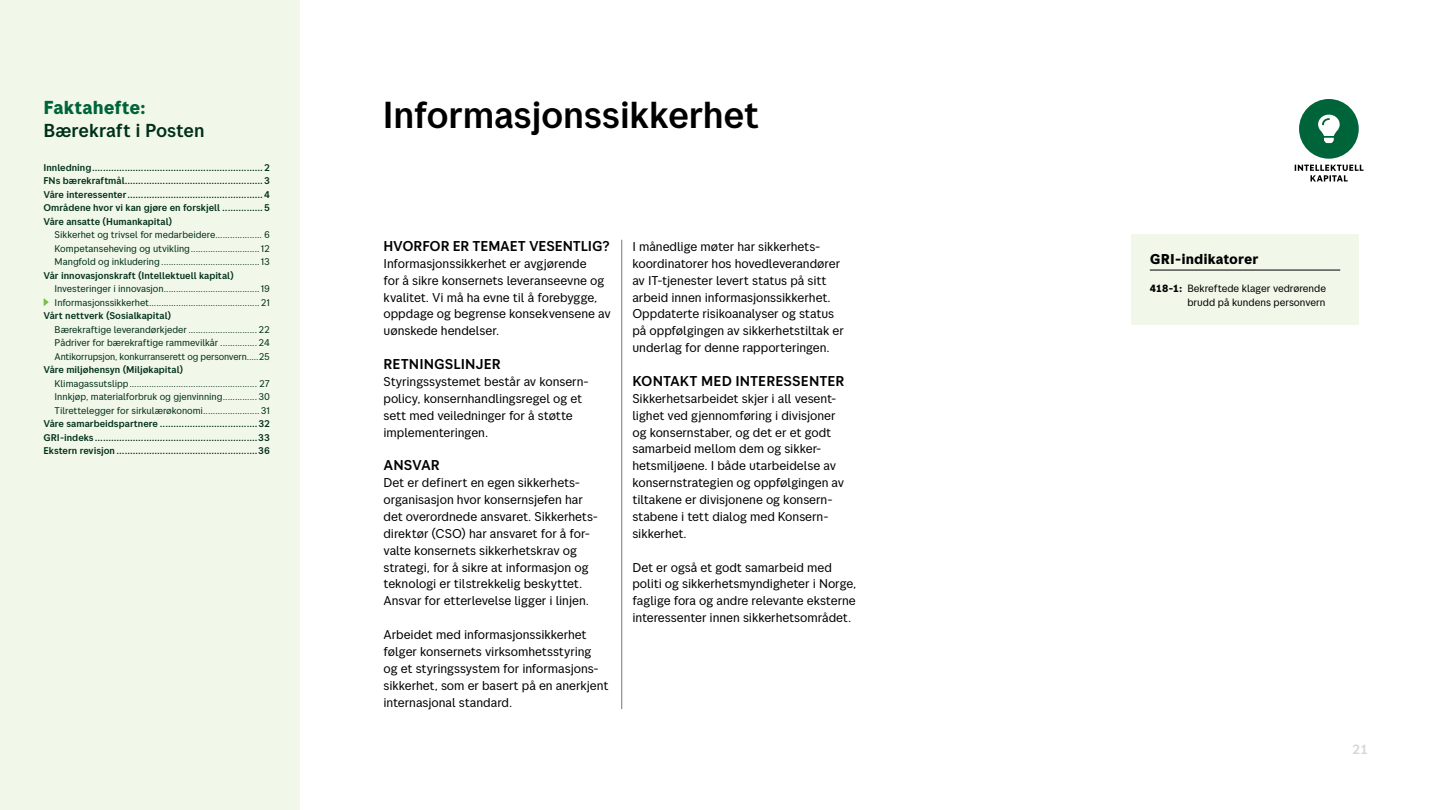
<style>
.page{position:relative;width:1440px;height:810px;background:#fff}
.page>*{position:absolute;margin:0;border:0;box-sizing:border-box;transform-origin:0 0}
.t1{font:500 37.5px "Posten Sans";letter-spacing:-.015em;color:#000}
.t2{font:500 18.75px "Posten Sans";letter-spacing:-.01em;color:#002f19}
.t3{font:700 18.75px "Posten Sans";color:#00643a}
.t4{font:500 14.25px "Posten Sans";color:#000}
.t5{font:700 14.25px "Posten Sans";color:#000}
.t6{font:500 13.5px "Posten Sans";color:#d6d6d6}
.t7{font:12.75px/16.9px "Posten Sans";letter-spacing:-.005em;color:#000}
.t8{font:10.5px/13.5px "Posten Sans";color:#000;text-align:right}
.t9{font:9.75px/13.5px "Posten Sans";letter-spacing:-.01em;color:#002f19;text-align:justify}
.t10{font:500 9.75px/13.5px "Posten Sans";color:#002f19;text-align:justify}
.s1{font-weight:700}
</style>
<div class="page">
<div style="left:0;top:0;width:300px;height:810px;background:#f1f7e9"></div>
<hr style="left:622px;top:240px;width:1px;height:469px;background:#767676">
<div style="left:1131px;top:234px;width:228px;height:91px;background:#f1f7e9"></div>
<hr style="left:1150px;top:270px;width:190px;height:1px;background:#000">
<svg style="left:44px;top:298px;width:5px;height:8px"></svg>
<div style="left:1299px;top:99px;width:60px;height:60px;background:#00643a;border-radius:50%"></div>
<svg style="left:1318px;top:115px;width:22px;height:28px"></svg>
<svg style="left:1295px;top:165px;width:69px;height:17px"></svg>
<h2 class="t3" style="left:43px;top:96px;width:104px">Faktahefte:</h2>
<h2 class="t2" style="left:43px;top:119px;width:163px">Bærekraft i Posten</h2>
<p class="t10" style="left:43px;top:160px;width:228px">Innledning...............................................................2<br>FNs bærekraftmål...................................................3<br>Våre interessenter..................................................4<br>Områdene hvor vi kan gjøre en forskjell ...............5<br>Våre ansatte (Humankapital)</p>
<p class="t9" style="left:55px;top:228px;width:217px">Sikkerhet og trivsel for medarbeidere................... 6<br>Kompetanseheving og utvikling............................12<br>Mangfold og inkludering........................................13</p>
<p class="t10" style="left:43px;top:268px;width:192px">Vår innovasjonskraft (Intellektuell kapital)</p>
<p class="t9" style="left:55px;top:282px;width:217px">Investeringer i innovasjon.......................................19<br>Informasjonssikkerhet.............................................21</p>
<p class="t10" style="left:43px;top:309px;width:129px">Vårt nettverk (Sosialkapital)</p>
<p class="t9" style="left:55px;top:322px;width:217px">Bærekraftige leverandørkjeder............................22<br>Pådriver for bærekraftige rammevilkår ............... 24<br>Antikorrupsjon, konkurranserett og personvern.....25</p>
<p class="t10" style="left:43px;top:363px;width:141px">Våre miljøhensyn (Miljøkapital)</p>
<p class="t9" style="left:55px;top:376px;width:217px">Klimagassutslipp.................................................... 27<br>Innkjøp, materialforbruk og gjenvinning..............30<br>Tilrettelegger for sirkulærøkonomi.......................31</p>
<p class="t10" style="left:43px;top:417px;width:228px">Våre samarbeidspartnere ....................................32<br>GRI-indeks............................................................33<br>Ekstern revisjon ....................................................36</p>
<h1 class="t1" style="left:382px;top:93px;width:378px">Informasjonssikkerhet</h1>
<p class="t4" style="left:384px;top:237px;width:228px">HVORFOR ER TEMAET VESENTLIG?</p>
<p class="t7" style="left:384px;top:255px;width:229px">Informasjonssikkerhet er avgjørende<br>for å sikre konsernets leveranseevne og kvalitet. Vi må ha evne til å forebygge, oppdage og begrense konsekvensene av uønskede hendelser.</p>
<p class="t4" style="left:384px;top:355px;width:119px">RETNINGSLINJER</p>
<p class="t7" style="left:384px;top:373px;width:207px">Styringssystemet består av konsern&shy;policy, konsernhandlingsregel og et sett med veiledninger for å støtte implementeringen.</p>
<p class="t4" style="left:384px;top:457px;width:58px">ANSVAR</p>
<p class="t7" style="left:384px;top:474px;width:216px">Det er definert en egen sikkerhets&shy;organisasjon hvor konsernsjefen har det overordnede ansvaret. Sikkerhets&shy;direktør (CSO) har ansvaret for å for&shy;valte konsernets sikkerhetskrav og strategi, for å sikre at informasjon og teknologi er tilstrekkelig beskyttet.<br>Ansvar for etterlevelse ligger i linjen.</p>
<p class="t7" style="left:384px;top:626px;width:226px">Arbeidet med informasjonssikkerhet følger konsernets virksomhetsstyring og et styringssystem for informasjons&shy;sikkerhet, som er basert på en anerkjent internasjonal standard.</p>
<p class="t7" style="left:632px;top:238px;width:213px">I månedlige møter har sikkerhets&shy;koordinatorer hos hovedleverandører av IT-tjenester levert status på sitt arbeid innen informasjonssikkerhet.<br>Oppdaterte risikoanalyser og status på oppfølgingen av sikkerhetstiltak er underlag for denne rapporteringen.</p>
<p class="t4" style="left:632px;top:372px;width:214px">KONTAKT MED INTERESSENTER</p>
<p class="t7" style="left:632px;top:390px;width:213px">Sikkerhetsarbeidet skjer i all vesent&shy;lighet ved gjennomføring i divisjoner og konsernstaber, og det er et godt samarbeid mellom dem og sikker&shy;hetsmiljøene. I både utarbeidelse av konsernstrategien og oppfølgingen av tiltakene er divisjonene og konsern&shy;stabene i tett dialog med Konsern&shy;sikkerhet.</p>
<p class="t7" style="left:632px;top:558px;width:225px">Det er også et godt samarbeid med politi og sikkerhetsmyndigheter i Norge, faglige fora og andre relevante eksterne interessenter innen sikkerhetsområdet.</p>
<p class="t5" style="left:1150px;top:250px;width:110px">GRI-indikatorer</p>
<p class="t8" style="left:1150px;top:282px;width:178px"><span class="s1">418-1:</span> Bekreftede klager vedrørende brudd på kundens personvern</p>
<p class="t6" style="left:1352px;top:742px;width:18px">21</p>
</div>
